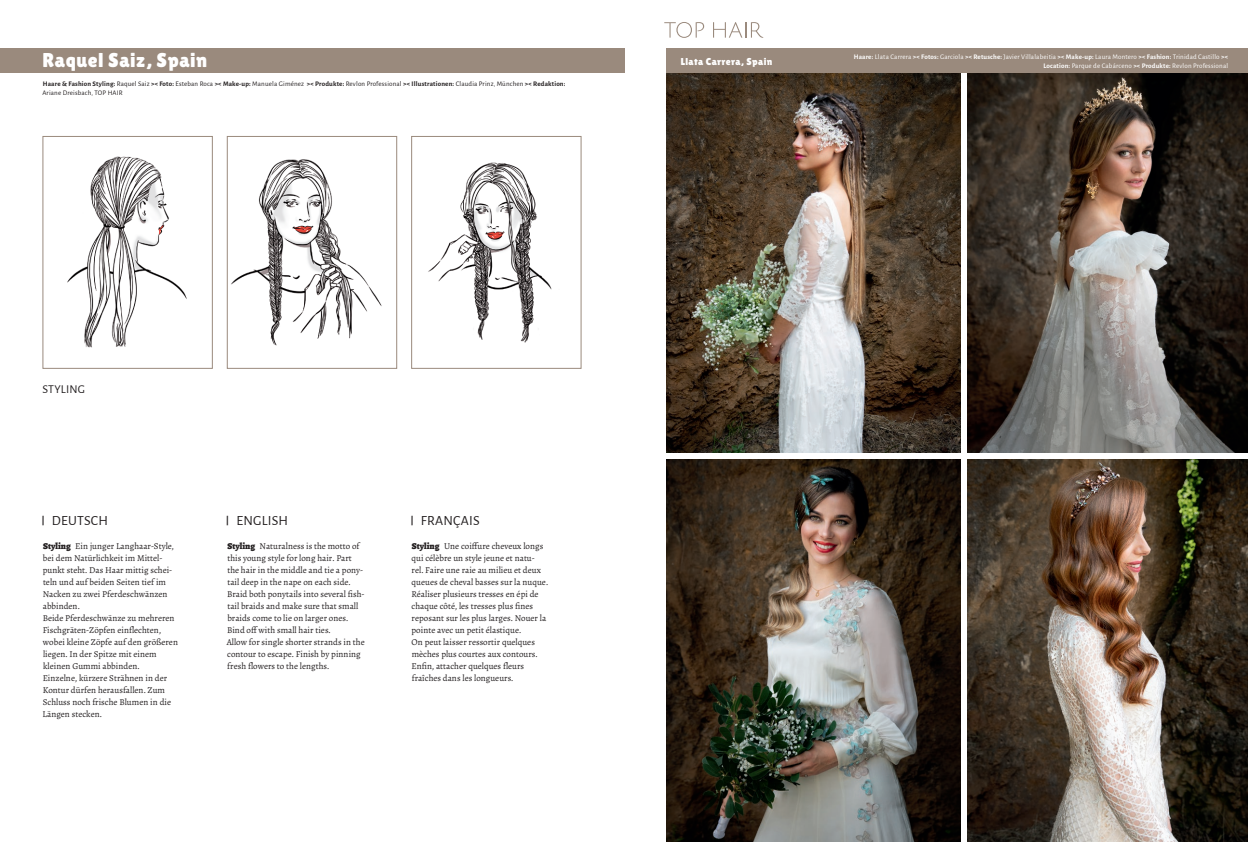
<style>
.page{position:relative;width:1248px;height:842px;background:#fff}
.page>*{position:absolute;margin:0;border:0;box-sizing:border-box;transform-origin:0 0}
.t1{font:20px "Lilita One";letter-spacing:.025em;color:#fff}
.t2{font:14px "Alegreya Sans";letter-spacing:.015em;color:#231f20}
.t3{font:12px "Alegreya Sans";letter-spacing:.015em;color:#231f20}
.t4{font:10px "Lilita One";letter-spacing:.035em;color:#fff}
.t5{font:9px/12px "Alegreya";color:#231f20}
.t6{font:7px/9px "Alegreya Sans";letter-spacing:.025em;color:#231f20}
.t7{font:7px "Alegreya Sans";letter-spacing:.025em;color:#fff}
.s1{font-weight:700}
.s2{font-weight:800;font-size:9px}
.s3{font-weight:900}
</style>
<div class="page">
<img style="left:666px;top:73px;width:294px;height:380px">
<img style="left:967px;top:73px;width:280px;height:380px">
<img style="left:666px;top:460px;width:294px;height:382px">
<img style="left:967px;top:460px;width:280px;height:382px">
<img style="left:67px;top:156px;width:120px;height:192px">
<div style="left:43px;top:136px;width:170px;height:233px;border:1px solid #9a8a7d"></div>
<img style="left:231px;top:159px;width:151px;height:187px">
<div style="left:227px;top:136px;width:170px;height:233px;border:1px solid #9a8a7d"></div>
<img style="left:428px;top:162px;width:124px;height:181px">
<div style="left:411px;top:136px;width:170px;height:233px;border:1px solid #9a8a7d"></div>
<svg style="left:664px;top:22px;width:40px;height:16px"></svg>
<svg style="left:713px;top:22px;width:50px;height:16px"></svg>
<div style="left:666px;top:48px;width:581px;height:25px;background:#9a8a7d"></div>
<div style="left:0;top:48px;width:624px;height:25px;background:#9a8a7d"></div>
<h1 class="t1" style="left:43px;top:48px;width:166px">Raquel Saiz, Spain</h1>
<p class="t7" style="left:1043px;top:61px;width:186px"><span class="s1">Location:</span> Parque de Cabárceno <span class="s1">&gt;&lt; Produkte:</span> Revlon Professional</p>
<p class="t7" style="left:853px;top:52px;width:376px"><span class="s1">Haare:</span> Llata Carrera <span class="s1">&gt;&lt; Fotos:</span> Garciola <span class="s1">&gt;&lt; Retusche:</span> Javier Villalabeitia <span class="s1">&gt;&lt; Make-up:</span> Laura Montero <span class="s1">&gt;&lt; Fashion:</span> Trinidad Castillo <span class="s1">&gt;&lt;</span></p>
<p class="t4" style="left:680px;top:56px;width:93px">Llata Carrera, Spain</p>
<p class="t6" style="left:42px;top:79px;width:524px"><span class="s1">Haare &amp; Fashion Styling:</span> Raquel Saiz <span class="s1">&gt;&lt; Foto:</span> Esteban Roca <span class="s1">&gt;&lt; Make-up:</span> Manuela Giménez <span class="s1">&gt;&lt; Produkte:</span> Revlon Professional <span class="s1">&gt;&lt; Illustrationen:</span> Claudia Prinz, München <span class="s1">&gt;&lt; Redaktion:<br></span>Ariane Dreisbach, TOP HAIR</p>
<h3 class="t3" style="left:43px;top:381px;width:44px">STYLING</h3>
<h2 class="t2" style="left:42px;top:511px;width:68px"><sup>|</sup> DEUTSCH</h2>
<h2 class="t2" style="left:226px;top:511px;width:63px"><span class="s2">|</span> ENGLISH</h2>
<h2 class="t2" style="left:410px;top:511px;width:70px"><span class="s2">|</span> FRANÇAIS</h2>
<p class="t5" style="left:43px;top:540px;width:137px"><span class="s3">Styling</span> Ein junger Langhaar-Style, bei dem Natürlichkeit im Mittel&shy;punkt steht. Das Haar mittig schei&shy;teln und auf beiden Seiten tief im<br>Nacken zu zwei Pferdeschwänzen abbinden.<br>Beide Pferdeschwänze zu mehreren<br>Fischgräten-Zöpfen einflechten, wobei kleine Zöpfe auf den größeren liegen. In der Spitze mit einem kleinen Gummi abbinden.<br>Einzelne, kürzere Strähnen in der<br>Kontur dürfen herausfallen. Zum<br>Schluss noch frische Blumen in die<br>Längen stecken.</p>
<p class="t5" style="left:227px;top:540px;width:139px"><span class="s3">Styling</span> Naturalness is the motto of this young style for long hair. Part the hair in the middle and tie a pony&shy;tail deep in the nape on each side.<br>Braid both ponytails into several fish&shy;tail braids and make sure that small braids come to lie on larger ones.<br>Bind off with small hair ties.<br>Allow for single shorter strands in the contour to escape. Finish by pinning fresh flowers to the lengths.</p>
<p class="t5" style="left:411px;top:540px;width:138px"><span class="s3">Styling</span> Une coiffure cheveux longs qui célèbre un style jeune et natu&shy;rel. Faire une raie au milieu et deux queues de cheval basses sur la nuque.<br>Réaliser plusieurs tresses en épi de chaque côté, les tresses plus fines reposant sur les plus larges. Nouer la pointe avec un petit élastique.<br>On peut laisser ressortir quelques mèches plus courtes aux contours.<br>Enfin, attacher quelques fleurs fraîches dans les longueurs.</p>
</div>
